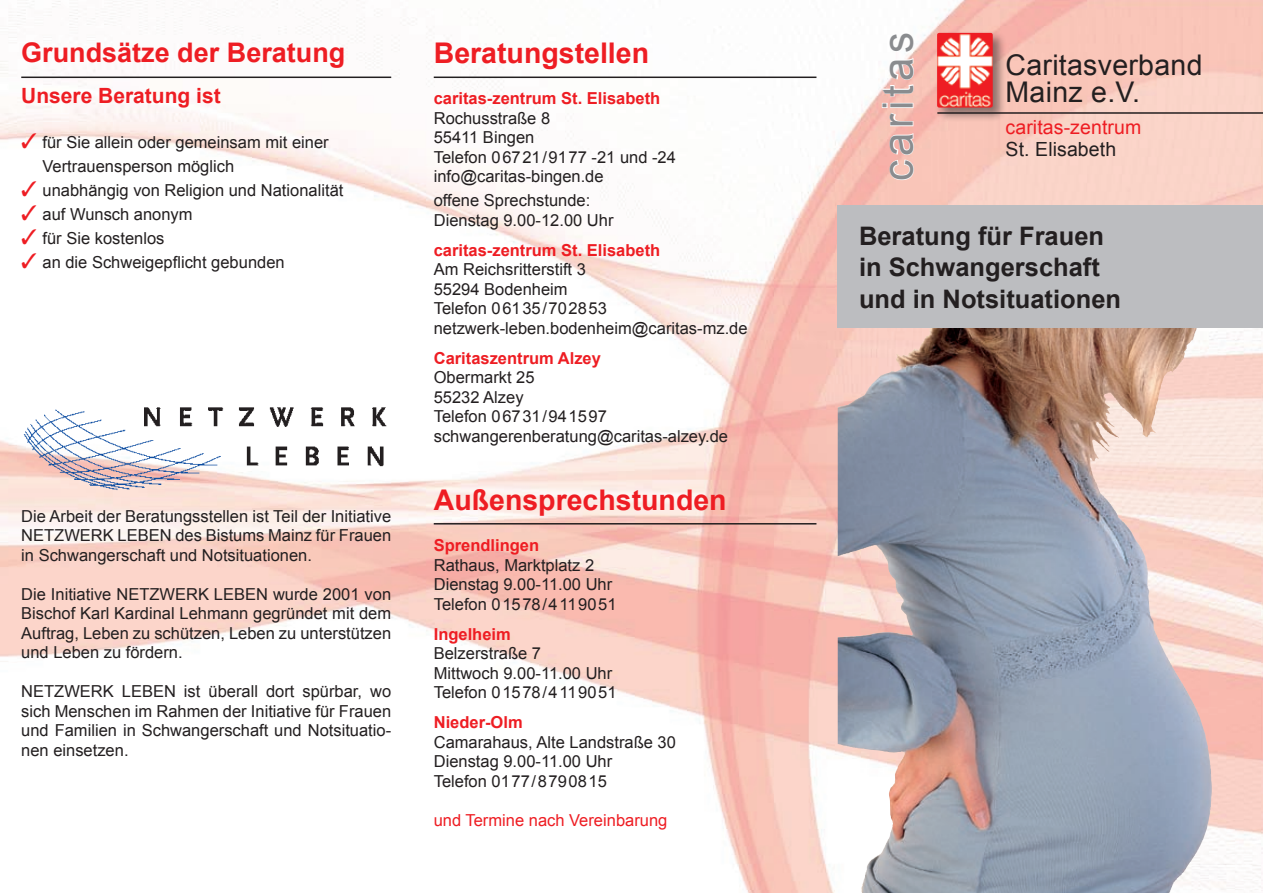
<style>
.page{position:relative;width:1263px;height:893px;background:#fff}
.page>*{position:absolute;margin:0;border:0;box-sizing:border-box;transform-origin:0 0}
.t1{font:42px "Arial";letter-spacing:.1em;color:#8a8c8f}
.t2{font:700 28.5px "Arial";color:#ee1d23}
.t3{font:28.5px "Arial";letter-spacing:.01em;color:#231f20}
.t4{font:700 27px "Arial";color:#ee1d23}
.t5{font:700 25.5px "Arial";color:#231f20}
.t6{font:700 21px "Arial";color:#ee1d23}
.t7{font:19.5px "Arial";letter-spacing:.005em;color:#ee1d23}
.t8{font:19.5px "Arial";letter-spacing:.005em;color:#231f20}
.t9{font:16.5px/19.5px "Arial";color:#231f20;text-align:justify}
.t10{font:700 16.5px "Arial";color:#ee1d23}
.t11{font:16.5px "Arial";color:#ee1d23}
.s1{color:#ee1d23}
</style>
<div class="page">
<img style="left:0;top:0;width:1263px;height:893px">
<img style="left:838px;top:328px;width:92px;height:272px">
<div style="left:838px;top:206px;width:425px;height:122px;background:#bcbdc0"></div>
<div style="left:935px;top:31px;width:72px;height:91px;background:#231f20;opacity:.5"></div>
<img style="left:937px;top:33px;width:56px;height:75px">
<hr style="left:937px;top:112px;width:326px;height:2px;background:#231f20">
<svg style="left:882px;top:103px;width:33px;height:78px;background:#f8c8bf"></svg>
<div style="left:890px;top:103px;width:23px;height:5px;border:2px solid #fff"></div>
<svg style="left:881px;top:32px;width:34px;height:65px"></svg>
<hr style="left:21px;top:77px;width:370px;height:1px;background:#231f20">
<hr style="left:434px;top:77px;width:382px;height:1px;background:#231f20">
<img style="left:21px;top:404px;width:369px;height:89px">
<hr style="left:434px;top:523px;width:382px;height:1px;background:#231f20">
<p class="t4" style="left:21px;top:35px;width:326px">Grundsätze der Beratung</p>
<p class="t6" style="left:21px;top:82px;width:201px">Unsere Beratung ist</p>
<p class="t9" style="left:21px;top:133px;width:309px"><span class="s1">✓</span> für Sie allein oder gemeinsam mit einer</p>
<p class="t9" style="left:43px;top:157px;width:193px">Vertrauensperson möglich</p>
<p class="t9" style="left:21px;top:181px;width:324px"><span class="s1">✓</span> unabhängig von Religion und Nationalität</p>
<p class="t9" style="left:21px;top:205px;width:173px"><span class="s1">✓</span> auf Wunsch anonym</p>
<p class="t9" style="left:21px;top:229px;width:145px"><span class="s1">✓</span> für Sie kostenlos</p>
<p class="t9" style="left:21px;top:253px;width:265px"><span class="s1">✓</span> an die Schweigepflicht gebunden</p>
<p class="t9" style="left:21px;top:506px;width:371px">Die Arbeit der Beratungsstellen ist Teil der Initiative NETZWERK LEBEN des Bistums Mainz für Frauen in Schwangerschaft und Notsituationen.</p>
<p class="t9" style="left:21px;top:584px;width:371px">Die Initiative NETZWERK LEBEN wurde 2001 von Bischof Karl Kardinal Lehmann gegründet mit dem Auftrag, Leben zu schützen, Leben zu unterstützen und Leben zu fördern.</p>
<p class="t9" style="left:21px;top:682px;width:371px">NETZWERK LEBEN ist überall dort spürbar, wo sich Menschen im Rahmen der Initiative für Frauen und Familien in Schwangerschaft und Notsituatio&shy;nen einsetzen.</p>
<p class="t2" style="left:434px;top:34px;width:217px">Beratungstellen</p>
<p class="t10" style="left:434px;top:88px;width:228px">caritas-zentrum St. Elisabeth</p>
<p class="t9" style="left:434px;top:109px;width:118px">Rochusstraße 8</p>
<p class="t9" style="left:434px;top:128px;width:102px">55411 Bingen</p>
<p class="t9" style="left:434px;top:148px;width:244px">Telefon 06721/9177 -21 und -24</p>
<p class="t9" style="left:434px;top:167px;width:171px">info@caritas-bingen.de</p>
<p class="t9" style="left:434px;top:191px;width:158px">offene Sprechstunde:</p>
<p class="t9" style="left:434px;top:211px;width:181px">Dienstag 9.00-12.00 Uhr</p>
<p class="t10" style="left:434px;top:239px;width:228px">caritas-zentrum St. Elisabeth</p>
<p class="t9" style="left:434px;top:260px;width:154px">Am Reichsritterstift 3</p>
<p class="t9" style="left:434px;top:280px;width:135px">55294 Bodenheim</p>
<p class="t9" style="left:434px;top:299px;width:175px">Telefon 06135/702853</p>
<p class="t9" style="left:434px;top:319px;width:315px">netzwerk-leben.bodenheim@caritas-mz.de</p>
<p class="t10" style="left:434px;top:347px;width:169px">Caritaszentrum Alzey</p>
<p class="t9" style="left:434px;top:368px;width:102px">Obermarkt 25</p>
<p class="t9" style="left:434px;top:388px;width:91px">55232 Alzey</p>
<p class="t9" style="left:434px;top:407px;width:175px">Telefon 06731/941597</p>
<p class="t9" style="left:434px;top:427px;width:296px">schwangerenberatung@caritas-alzey.de</p>
<p class="t2" style="left:434px;top:481px;width:294px">Außensprechstunden</p>
<p class="t10" style="left:434px;top:535px;width:107px">Sprendlingen</p>
<p class="t9" style="left:434px;top:556px;width:162px">Rathaus, Marktplatz 2</p>
<p class="t9" style="left:434px;top:575px;width:180px">Dienstag 9.00-11.00 Uhr</p>
<p class="t9" style="left:434px;top:595px;width:184px">Telefon 01578/4119051</p>
<p class="t10" style="left:434px;top:623px;width:79px">Ingelheim</p>
<p class="t9" style="left:434px;top:644px;width:109px">Belzerstraße 7</p>
<p class="t9" style="left:434px;top:664px;width:180px">Mittwoch 9.00-11.00 Uhr</p>
<p class="t9" style="left:434px;top:683px;width:184px">Telefon 01578/4119051</p>
<p class="t10" style="left:434px;top:712px;width:90px">Nieder-Olm</p>
<p class="t9" style="left:434px;top:733px;width:244px">Camarahaus, Alte Landstraße 30</p>
<p class="t9" style="left:434px;top:752px;width:180px">Dienstag 9.00-11.00 Uhr</p>
<p class="t9" style="left:434px;top:772px;width:175px">Telefon 0177/8790815</p>
<p class="t11" style="left:434px;top:809px;width:235px">und Termine nach Vereinbarung</p>
<p class="t1" style="left:870px;top:181px;width:150px;rotate:-90deg">caritas</p>
<p class="t3" style="left:1005px;top:47px;width:198px">Caritasverband</p>
<p class="t3" style="left:1005px;top:74px;width:136px">Mainz e.V.</p>
<p class="t7" style="left:1005px;top:114px;width:137px">caritas-zentrum</p>
<p class="t8" style="left:1005px;top:137px;width:112px">St. Elisabeth</p>
<p class="t5" style="left:859px;top:219px;width:247px">Beratung für Frauen</p>
<p class="t5" style="left:859px;top:250px;width:242px">in Schwangerschaft</p>
<p class="t5" style="left:859px;top:282px;width:264px">und in Notsituationen</p>
</div>
